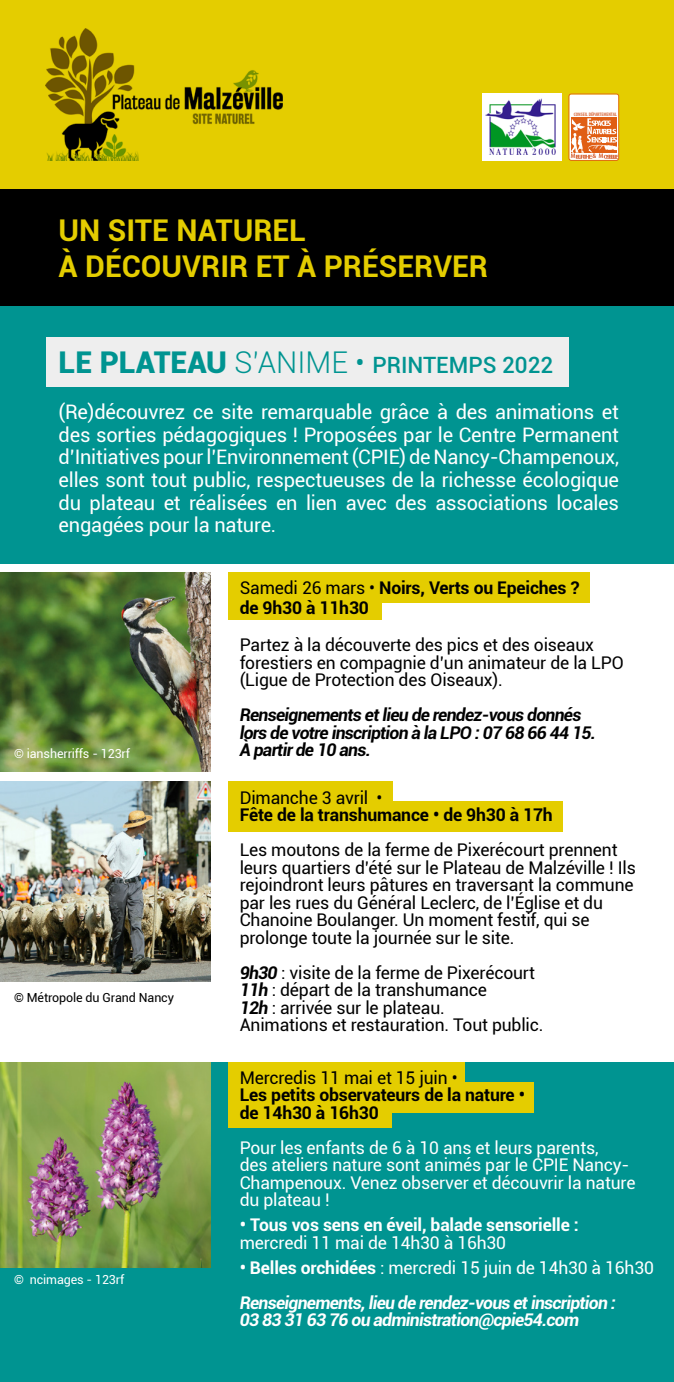
<style>
.page{position:relative;width:674px;height:1382px;background:#fff}
.page>*{position:absolute;margin:0;border:0;box-sizing:border-box;transform-origin:0 0}
.t1{font:700 30px/36px "Roboto";color:#e4cd00}
.t2{font:500 22.5px "Roboto";color:#009491}
.t3{font:20px/22.5px "Roboto";letter-spacing:-.01em;color:#fff;text-align:justify}
.t4{font:17.5px/17.5px "Roboto";letter-spacing:-.01em;color:#000}
.t5{font:17.5px/17.5px "Roboto";letter-spacing:-.01em;color:#fff}
.t6{font:italic 700 17.5px/35px "Roboto";letter-spacing:-.04em;color:#fff}
.t7{font:700 17.5px/20px "Roboto";letter-spacing:-.01em;color:#000}
.t8{font:italic 700 17.5px/17.5px "Roboto";letter-spacing:-.04em;color:#000}
.t9{font:700 17.5px "Roboto";letter-spacing:-.01em;color:#fff}
.t10{font:12.5px "Roboto";letter-spacing:-.01em;color:#fff}
.t11{font:12.5px "Roboto";letter-spacing:-.01em;color:#000}
.t12{font:700 condensed 5px "Myriad Pro";color:#da7046}
.s1{font-weight:900;font-size:30px}
.s2{font-weight:300;font-size:30px}
.s3{font-weight:400}
.s4{font-weight:700;font-style:italic}
.s5{font-style:normal}
.s6{font-weight:400;font-style:normal}
</style>
<div class="page">
<div style="left:0;top:1062px;width:673px;height:320px;background:#009491"></div>
<div style="left:228px;top:781px;width:165px;height:31px;background:#e4cd00"></div>
<div style="left:228px;top:1062px;width:237px;height:31px;background:#e4cd00"></div>
<div style="left:228px;top:801px;width:334px;height:31px;background:#e4cd00"></div>
<div style="left:228px;top:1082px;width:306px;height:31px;background:#e4cd00"></div>
<div style="left:228px;top:1097px;width:164px;height:31px;background:#e4cd00"></div>
<img style="left:0;top:781px;width:210px;height:200px">
<img style="left:0;top:1062px;width:210px;height:205px">
<div style="left:0;top:0;width:673px;height:216px;background:#e4cd00"></div>
<img style="left:46px;top:28px;width:236px;height:133px">
<div style="left:0;top:189px;width:673px;height:117px;background:#000"></div>
<div style="left:482px;top:94px;width:80px;height:67px;background:#fff"></div>
<img style="left:485px;top:98px;width:70px;height:57px">
<svg style="left:568px;top:94px;width:50px;height:67px;background:#f1bd9c"></svg>
<div style="left:0;top:306px;width:673px;height:257px;background:#009491"></div>
<div style="left:46px;top:337px;width:522px;height:50px;background:#eee"></div>
<div style="left:228px;top:572px;width:362px;height:31px;background:#e4cd00"></div>
<div style="left:228px;top:589px;width:154px;height:31px;background:#e4cd00"></div>
<img style="left:0;top:572px;width:210px;height:200px">
<h1 class="t1" style="left:59px;top:211px;width:430px">UN SITE NATUREL<br>À DÉCOUVRIR ET À PRÉSERVER</h1>
<p class="t12" style="left:573px;top:111px;width:44px">CONSEIL DÉPARTEMENTAL</p>
<p class="t2" style="left:59px;top:349px;width:496px"><span class="s1">LE PLATEAU</span> <span class="s2">S’ANIME •</span> PRINTEMPS 2022</p>
<p class="t3" style="left:59px;top:400px;width:561px">(Re)découvrez ce site remarquable grâce à des animations et des sorties pédagogiques ! Proposées par le Centre Permanent d’Initiatives pour l’Environnement (CPIE) de Nancy-Champenoux, elles sont tout public, respectueuses de la richesse écologique du plateau et réalisées en lien avec des associations locales engagées pour la nature.</p>
<p class="t10" style="left:14px;top:745px;width:117px">© iansherriffs - 123rf</p>
<p class="t11" style="left:14px;top:989px;width:161px">© Métropole du Grand Nancy</p>
<p class="t10" style="left:14px;top:1270px;width:112px">© ncimages - 123rf</p>
<p class="t7" style="left:239px;top:577px;width:341px"><span class="s3">Samedi 26 mars •</span> Noirs, Verts ou Epeiches ? de 9h30 à 11h30</p>
<p class="t4" style="left:239px;top:635px;width:385px">Partez à la découverte des pics et des oiseaux forestiers en compagnie d’un animateur de la LPO (Ligue de Protection des Oiseaux).</p>
<p class="t8" style="left:239px;top:705px;width:357px">Renseignements et lieu de rendez-vous donnés lors de votre inscription à la LPO : 07 68 66 44 15.<br>À partir de 10 ans.</p>
<p class="t4" style="left:239px;top:788px;width:144px">Dimanche 3 avril •</p>
<p class="t7" style="left:239px;top:804px;width:314px">Fête de la transhumance • de 9h30 à 17h</p>
<p class="t4" style="left:239px;top:840px;width:397px">Les moutons de la ferme de Pixerécourt prennent leurs quartiers d’été sur le Plateau de Malzéville ! Ils rejoindront leurs pâtures en traversant la commune par les rues du Général Leclerc, de l’Église et du Chanoine Boulanger. Un moment festif, qui se prolonge toute la journée sur le site.</p>
<p class="t4" style="left:239px;top:963px;width:305px"><span class="s4">9h30</span> : visite de la ferme de Pixerécourt <span class="s4">11h</span> : départ de la transhumance<br><span class="s4">12h</span> : arrivée sur le plateau.<br>Animations et restauration. Tout public.</p>
<p class="t4" style="left:239px;top:1068px;width:219px">Mercredis 11 mai et 15 juin •</p>
<p class="t7" style="left:239px;top:1085px;width:287px;line-height:17.5px">Les petits observateurs de la nature • de 14h30 à 16h30</p>
<p class="t5" style="left:239px;top:1138px;width:397px">Pour les enfants de 6 à 10 ans et leurs parents,<br>des ateliers nature sont animés par le CPIE Nancy-Champenoux. Venez observer et découvrir la nature du plateau !</p>
<p class="t9" style="left:239px;top:1212px;width:340px">• Tous vos sens en éveil, balade sensorielle :</p>
<p class="t5" style="left:239px;top:1233px;width:268px">mercredi 11 mai de 14h30 à 16h30</p>
<p class="t6" style="left:239px;top:1249px;width:415px"><span class="s5">• Belles orchidées</span> <span class="s6">: mercredi 15 juin de 14h30 à 16h30<br></span>Renseignements, lieu de rendez-vous et inscription :</p>
<p class="t6" style="left:239px;top:1302px;width:341px">03 83 31 63 76 ou administration@cpie54.com</p>
</div>
